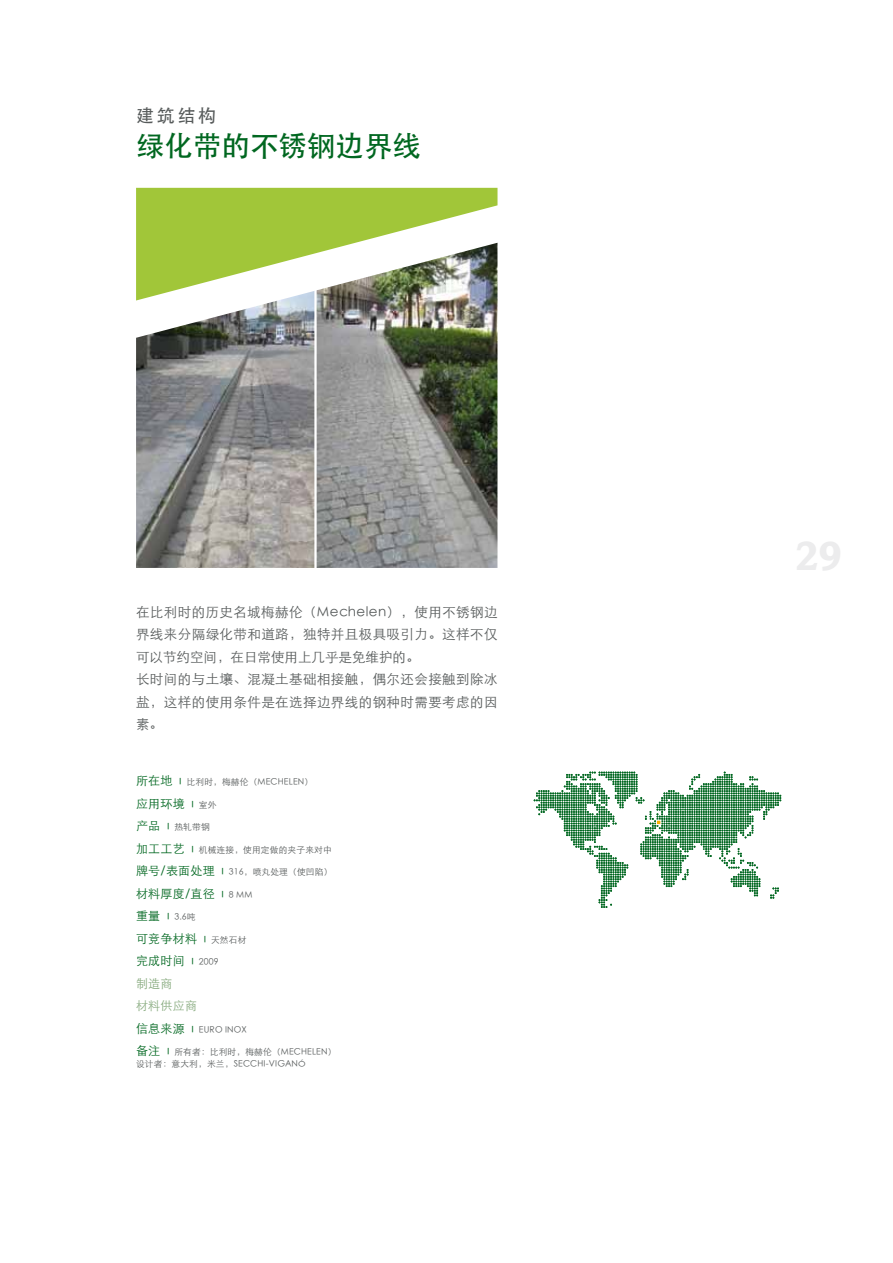
<style>
.page{position:relative;width:893px;height:1263px;background:#fff}
.page>*{position:absolute;margin:0;border:0;box-sizing:border-box;transform-origin:0 0}
.t1{font:28.5px "ST Heiti";color:#006720}
.t2{font:18px "ST Heiti";color:#575b5b}
.t3{font:13.5px/22.5px "ST Xihei";letter-spacing:.03em;color:#575b5b}
.t4{font:12px/22.5px "ST Xihei";letter-spacing:.02em;color:#006720}
.t5{font:8.7px/11.2px "ST Xihei";letter-spacing:.02em;color:#575b5b}
.s1{font-size:12px;color:#006720}
.s2{font-size:8.7px;color:#575b5b}
.s3{color:#87aa7e}
</style>
<div class="page">
<svg style="left:136px;top:188px;width:361px;height:102px"></svg>
<img style="left:136px;top:290px;width:178px;height:278px">
<img style="left:316px;top:243px;width:181px;height:325px">
<svg style="left:534px;top:772px;width:247px;height:136px"></svg>
<hr style="left:314px;top:287px;width:3px;height:285px;background:#fff">
<h2 class="t2" style="left:136px;top:106px;width:82px">建筑结构</h2>
<h1 class="t1" style="left:136px;top:131px;width:287px">绿化带的不锈钢边界线</h1>
<p class="t3" style="left:136px;top:600px;width:363px">在比利时的历史名城梅赫伦（MECHELEN），使用不锈钢边界线来分隔绿化带和道路，独特并且极具吸引力。这样不仅可以节约空间，在日常使用上几乎是免维护的。<br>长时间的与土壤、混凝土基础相接触，偶尔还会接触到除冰盐，这样的使用条件是在选择边界线的钢种时需要考虑的因素。</p>
<p class="t5" style="left:136px;top:776px;width:179px"><span class="s1">所在地 I</span> 比利时，梅赫伦（MECHELEN ）</p>
<p class="t4" style="left:136px;top:792px;width:82px">应用环境 I <span class="s2">室外</span></p>
<p class="t5" style="left:136px;top:821px;width:75px"><span class="s1">产品 I</span> 热轧带钢</p>
<p class="t5" style="left:136px;top:844px;width:197px"><span class="s1">加工工艺 I</span> 机械连接，使用定做的夹子来对中</p>
<p class="t5" style="left:136px;top:866px;width:198px"><span class="s1">牌号/表面处理 I</span> 316，喷丸处理（使凹陷）</p>
<p class="t4" style="left:136px;top:882px;width:109px">材料厚度/直径 I <span class="s2">8 MM</span></p>
<p class="t5" style="left:136px;top:911px;width:61px"><span class="s1">重量 I</span> 3.6吨</p>
<p class="t4" style="left:136px;top:927px;width:112px">可竞争材料 I <span class="s2">天然石材</span>完成时间 I <span class="s2">2009<br></span><span class="s3">制造商<br>材料供应商<br></span>信息来源 I <span class="s2">EUR</span></p>
<p class="t5" style="left:215px;top:1024px;width:33px">O INOX</p>
<p class="t5" style="left:136px;top:1046px;width:202px"><span class="s1">备注 I</span> 所有者：比利时，梅赫伦（MECHELEN ）设计者：意大利，米兰，SECCHI-VIGANÓ</p>
</div>
